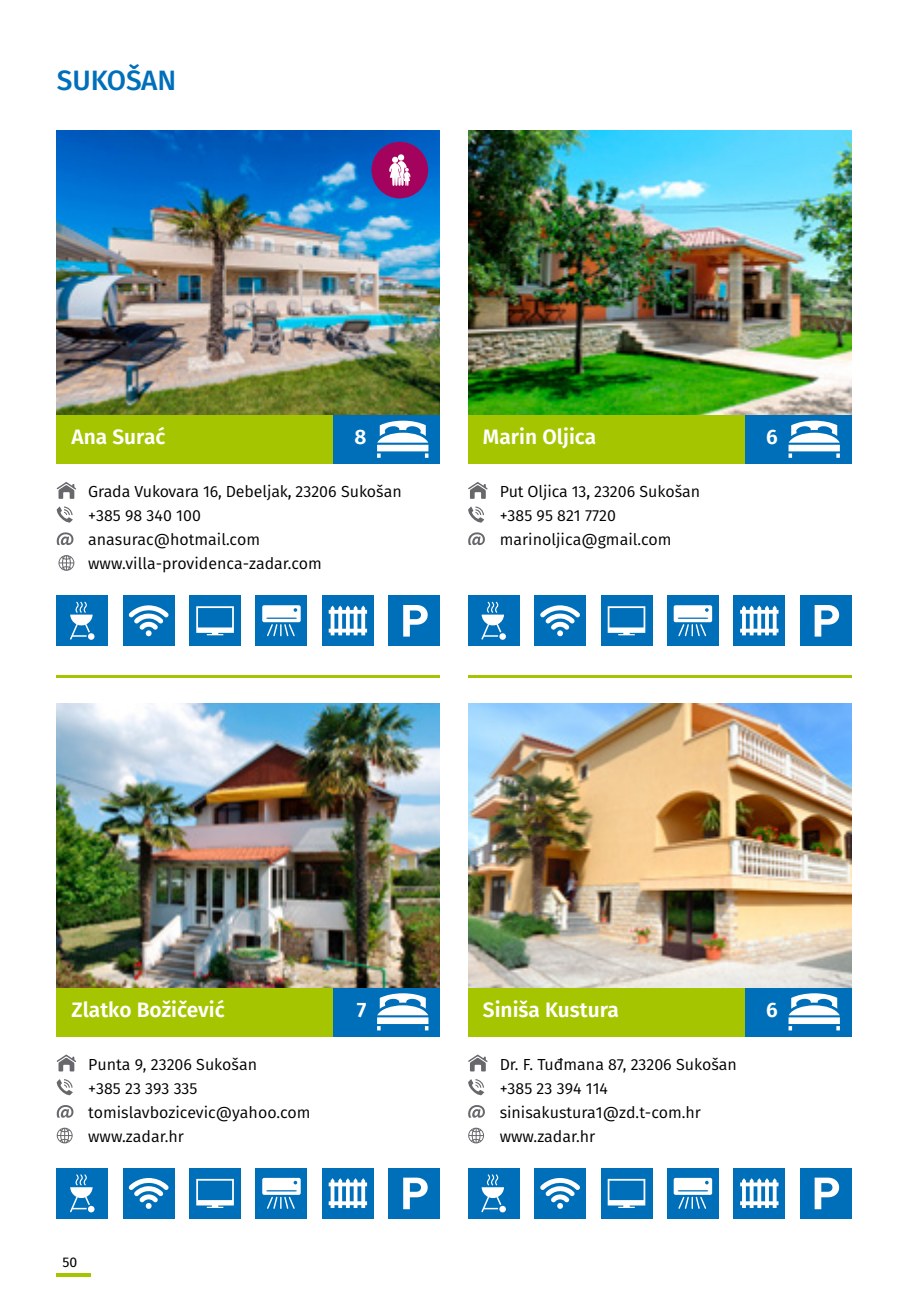
<style>
.page{position:relative;width:908px;height:1304px;background:#fff}
.page>*{position:absolute;margin:0;border:0;box-sizing:border-box;transform-origin:0 0}
.t1{font:500 28px "Fira Sans";letter-spacing:-.005em;color:#006fba}
.t2{font:600 20.8px "Fira Sans";color:#fff}
.t3{font:16px/24px "Fira Sans";color:#000}
.t4{font:14px "Fira Sans";color:#000}
.s1{font-style:inherit}
</style>
<div class="page">
<hr style="left:57px;top:1273px;width:34px;height:4px;background:#a5c500">
<img style="left:468px;top:703px;width:382px;height:285px">
<div style="left:468px;top:988px;width:382px;height:48px;background:#a5c500"></div>
<div style="left:744px;top:988px;width:106px;height:48px;background:#006fba"></div>
<svg style="left:788px;top:993px;width:51px;height:37px"></svg>
<svg style="left:468px;top:1105px;width:16px;height:13px"></svg>
<svg style="left:468px;top:1079px;width:16px;height:17px"></svg>
<svg style="left:468px;top:1128px;width:16px;height:15px"></svg>
<svg style="left:468px;top:1054px;width:19px;height:17px"></svg>
<div style="left:468px;top:1168px;width:51px;height:51px;background:#006fba"></div>
<svg style="left:481px;top:1174px;width:24px;height:38px"></svg>
<div style="left:534px;top:1168px;width:51px;height:51px;background:#006fba"></div>
<svg style="left:540px;top:1178px;width:40px;height:31px"></svg>
<div style="left:600px;top:1168px;width:51px;height:51px;background:#006fba"></div>
<svg style="left:607px;top:1179px;width:38px;height:29px"></svg>
<div style="left:799px;top:1168px;width:51px;height:51px;background:#006fba"></div>
<svg style="left:814px;top:1178px;width:24px;height:31px"></svg>
<div style="left:667px;top:1168px;width:51px;height:51px;background:#006fba"></div>
<svg style="left:673px;top:1178px;width:38px;height:31px"></svg>
<div style="left:733px;top:1168px;width:51px;height:51px;background:#006fba"></div>
<svg style="left:740px;top:1178px;width:38px;height:30px"></svg>
<img style="left:57px;top:703px;width:382px;height:285px">
<div style="left:57px;top:988px;width:382px;height:48px;background:#a5c500"></div>
<div style="left:333px;top:988px;width:106px;height:48px;background:#006fba"></div>
<svg style="left:377px;top:993px;width:51px;height:37px"></svg>
<svg style="left:57px;top:1105px;width:16px;height:13px"></svg>
<svg style="left:56px;top:1079px;width:17px;height:17px"></svg>
<svg style="left:57px;top:1128px;width:16px;height:15px"></svg>
<svg style="left:57px;top:1054px;width:19px;height:17px"></svg>
<div style="left:57px;top:1168px;width:51px;height:51px;background:#006fba"></div>
<svg style="left:70px;top:1174px;width:24px;height:38px"></svg>
<div style="left:123px;top:1168px;width:51px;height:51px;background:#006fba"></div>
<svg style="left:128px;top:1178px;width:41px;height:31px"></svg>
<div style="left:189px;top:1168px;width:51px;height:51px;background:#006fba"></div>
<svg style="left:196px;top:1179px;width:38px;height:29px"></svg>
<div style="left:388px;top:1168px;width:51px;height:51px;background:#006fba"></div>
<svg style="left:403px;top:1178px;width:24px;height:31px"></svg>
<div style="left:256px;top:1168px;width:51px;height:51px;background:#006fba"></div>
<svg style="left:262px;top:1178px;width:38px;height:31px"></svg>
<div style="left:322px;top:1168px;width:51px;height:51px;background:#006fba"></div>
<svg style="left:328px;top:1178px;width:39px;height:30px"></svg>
<hr style="left:57px;top:675px;width:382px;height:2px;background:#a5c500">
<hr style="left:468px;top:675px;width:382px;height:2px;background:#a5c500">
<img style="left:468px;top:130px;width:382px;height:285px">
<div style="left:468px;top:415px;width:382px;height:48px;background:#a5c500"></div>
<div style="left:744px;top:415px;width:106px;height:48px;background:#006fba"></div>
<svg style="left:788px;top:421px;width:51px;height:37px"></svg>
<svg style="left:468px;top:532px;width:16px;height:13px"></svg>
<svg style="left:468px;top:506px;width:16px;height:17px"></svg>
<svg style="left:468px;top:482px;width:19px;height:17px"></svg>
<div style="left:468px;top:595px;width:51px;height:51px;background:#006fba"></div>
<svg style="left:481px;top:602px;width:24px;height:38px"></svg>
<div style="left:534px;top:595px;width:51px;height:51px;background:#006fba"></div>
<svg style="left:540px;top:605px;width:40px;height:31px"></svg>
<div style="left:600px;top:595px;width:51px;height:51px;background:#006fba"></div>
<svg style="left:607px;top:606px;width:38px;height:29px"></svg>
<div style="left:799px;top:595px;width:51px;height:51px;background:#006fba"></div>
<svg style="left:814px;top:605px;width:24px;height:32px"></svg>
<div style="left:667px;top:595px;width:51px;height:51px;background:#006fba"></div>
<svg style="left:673px;top:605px;width:38px;height:31px"></svg>
<div style="left:733px;top:595px;width:51px;height:51px;background:#006fba"></div>
<svg style="left:740px;top:606px;width:38px;height:29px"></svg>
<img style="left:57px;top:130px;width:382px;height:285px">
<div style="left:57px;top:415px;width:382px;height:48px;background:#a5c500"></div>
<div style="left:333px;top:415px;width:106px;height:48px;background:#006fba"></div>
<svg style="left:377px;top:421px;width:51px;height:37px"></svg>
<svg style="left:57px;top:532px;width:16px;height:13px"></svg>
<svg style="left:56px;top:506px;width:17px;height:17px"></svg>
<svg style="left:57px;top:482px;width:19px;height:17px"></svg>
<div style="left:57px;top:595px;width:51px;height:51px;background:#006fba"></div>
<svg style="left:70px;top:602px;width:24px;height:38px"></svg>
<div style="left:123px;top:595px;width:51px;height:51px;background:#006fba"></div>
<svg style="left:128px;top:605px;width:41px;height:31px"></svg>
<div style="left:189px;top:595px;width:51px;height:51px;background:#006fba"></div>
<svg style="left:196px;top:606px;width:38px;height:29px"></svg>
<div style="left:388px;top:595px;width:51px;height:51px;background:#006fba"></div>
<svg style="left:403px;top:605px;width:24px;height:32px"></svg>
<div style="left:256px;top:595px;width:51px;height:51px;background:#006fba"></div>
<svg style="left:262px;top:605px;width:38px;height:31px"></svg>
<div style="left:322px;top:595px;width:51px;height:51px;background:#006fba"></div>
<svg style="left:328px;top:606px;width:39px;height:29px"></svg>
<svg style="left:58px;top:555px;width:16px;height:16px"></svg>
<svg style="left:371px;top:142px;width:57px;height:56px;background:#8d3989"></svg>
<h1 class="t1" style="left:57px;top:58px;width:121px">SUKOŠAN</h1>
<h2 class="t2" style="left:71px;top:420px;width:95px">Ana Surać</h2>
<h2 class="t2" style="left:354px;top:420px;width:13px">8</h2>
<p class="t3" style="left:88px;top:479px;width:315px">Grada Vukovara 16, Debeljak<span class="s1">,</span> 23206 Sukošan +385 98 340 100<br>anasurac@hotmail.com www.villa-providenca-zadar.com</p>
<h2 class="t2" style="left:482px;top:420px;width:115px">Marin Oljica</h2>
<h2 class="t2" style="left:765px;top:420px;width:13px">6</h2>
<p class="t3" style="left:499px;top:479px;width:202px">Put Oljica 13<span class="s1">,</span> 23206 Sukošan +385 95 821 7720 marinoljica@gmail.com</p>
<h2 class="t2" style="left:71px;top:993px;width:155px">Zlatko Božičević</h2>
<h2 class="t2" style="left:356px;top:992px;width:11px">7</h2>
<p class="t3" style="left:88px;top:1052px;width:224px">Punta 9, 23206 Sukošan<br>+385 23 393 335 tomislavbozicevic@yahoo.com www.zadar.hr</p>
<p class="t4" style="left:62px;top:1251px;width:16px">50</p>
<h2 class="t2" style="left:482px;top:993px;width:137px">Siniša Kustura</h2>
<h2 class="t2" style="left:765px;top:992px;width:13px">6</h2>
<p class="t3" style="left:499px;top:1052px;width:238px">Dr. F. Tuđmana 87, 23206 Sukošan +385 23 394 114 sinisakustura1@zd.t-com.hr www.zadar.hr</p>
</div>
